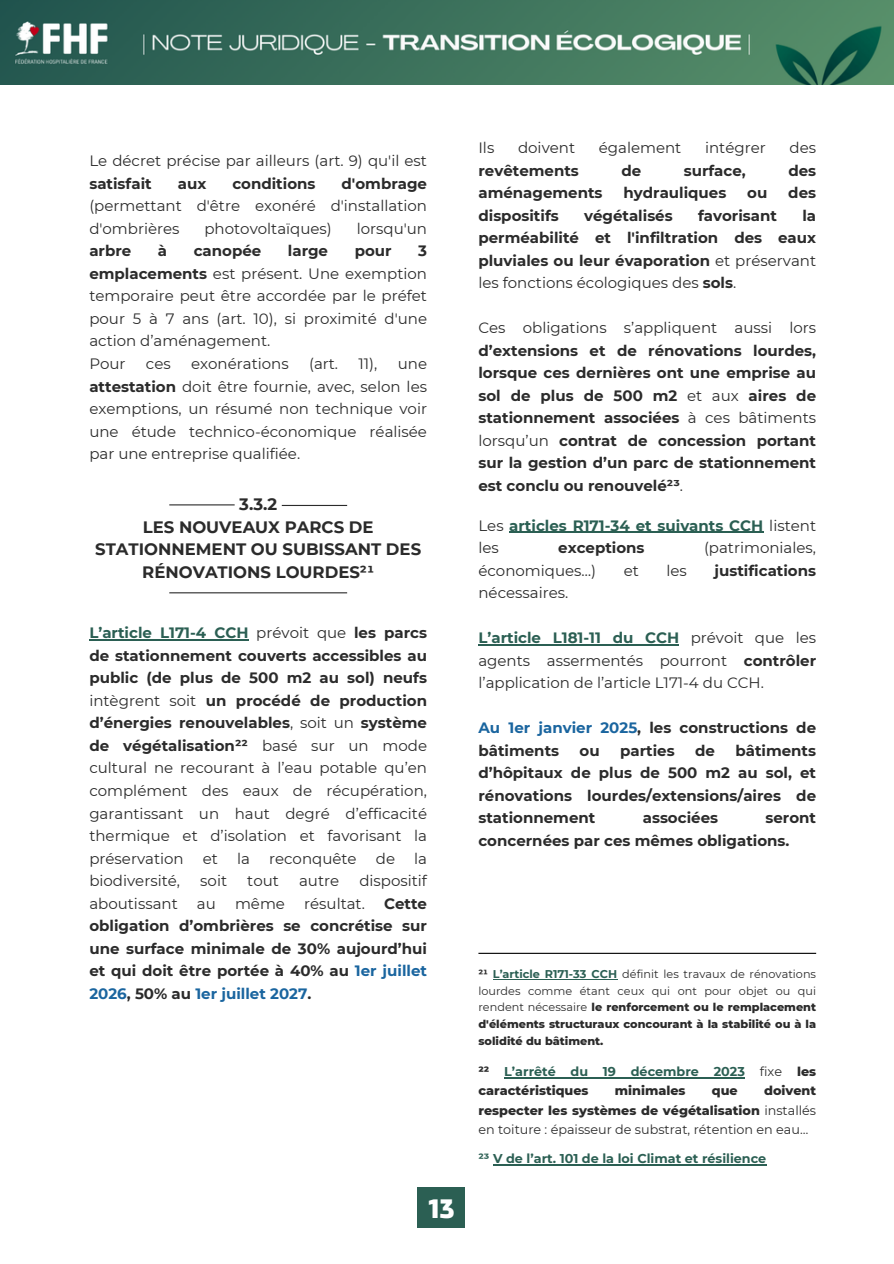
<style>
.page{position:relative;width:894px;height:1264px;background:#fff}
.page>*{position:absolute;margin:0;border:0;box-sizing:border-box;transform-origin:0 0}
.t1{font:700 27.6px "Thicker";color:#fff}
.t2{font:700 16.5px/22.5px "Montserrat";color:#2b2b2b;text-align:center}
.t3{font:15px/22.5px "Montserrat";color:#2b2b2b;text-align:justify}
.t4{font:700 15px/22.5px "Montserrat";color:#2b2b2b;text-align:justify}
.t5{font:700 15px/22.5px "Montserrat";color:#2b5f53}
.t6{font:12.75px/19px "Montserrat";color:#2b2b2b;text-align:justify}
.t7{font:700 12.75px/19px "Montserrat";color:#2b5f53}
.t8{font:800 12.75px "Montserrat";color:#2b2b2b}
.t9{font:800 11.25px/17px "Montserrat";color:#2b2b2b;text-align:justify}
.s1{font-weight:700}
.s2{font-weight:700;color:#2b5f53}
.s3{color:#1a659f}
.s4{font-weight:400}
.s5{font-weight:400;color:#2b2b2b}
.s6{font-weight:800;color:#2b2b2b}
.s7{font-weight:800}
</style>
<div class="page">
<div style="left:417px;top:1187px;width:48px;height:40px;background:#2b5f53"></div>
<hr style="left:169px;top:504px;width:65px;height:1px;background:#2b2b2b">
<hr style="left:282px;top:505px;width:65px;height:1px;background:#2b2b2b">
<hr style="left:169px;top:592px;width:178px;height:1px;background:#2b2b2b">
<hr style="left:89px;top:639px;width:159px;height:1px;background:#2b5f53">
<hr style="left:478px;top:952px;width:337px;height:1px;background:#000">
<hr style="left:504px;top:1077px;width:240px;height:1px;background:#2b5f53">
<hr style="left:493px;top:1164px;width:273px;height:1px;background:#2b5f53">
<hr style="left:492px;top:978px;width:125px;height:1px;background:#2b5f53">
<img style="left:0;top:1px;width:893px;height:84px">
<hr style="left:509px;top:532px;width:254px;height:1px;background:#2b5f53">
<hr style="left:478px;top:644px;width:201px;height:1px;background:#2b5f53">
<h2 class="t3" style="left:89px;top:150px;width:339px">Le décret précise par ailleurs (art. 9) qu'il est <span class="s1">satisfait</span></h2>
<h2 class="t4" style="left:178px;top:172px;width:30px">aux</h2>
<h2 class="t4" style="left:232px;top:172px;width:85px">conditions</h2>
<h2 class="t3" style="left:89px;top:172px;width:339px;text-indent:252px"><span class="s1">d'ombrage </span>(permettant d'être exonéré d'installation d'ombrières</h2>
<h2 class="t3" style="left:204px;top:217px;width:129px">photovoltaïques)</h2>
<h2 class="t3" style="left:356px;top:217px;width:72px">lorsqu'un</h2>
<h2 class="t4" style="left:89px;top:240px;width:43px">arbre</h2>
<h2 class="t4" style="left:158px;top:240px;width:11px">à</h2>
<h2 class="t4" style="left:194px;top:240px;width:69px">canopée</h2>
<h2 class="t4" style="left:288px;top:240px;width:42px">large</h2>
<h2 class="t4" style="left:354px;top:240px;width:38px">pour</h2>
<h2 class="t3" style="left:89px;top:240px;width:339px;text-align:left;text-indent:329px"><span class="s1">3 emplacements</span> est présent. Une exemption temporaire peut être accordée par le préfet pour 5 à 7 ans (art. 10), si proximité d'une action d’aménagement.<br>Pour</h2>
<h2 class="t3" style="left:146px;top:352px;width:26px">ces</h2>
<h2 class="t3" style="left:191px;top:352px;width:99px">exonérations</h2>
<h2 class="t3" style="left:309px;top:352px;width:31px">(art.</h2>
<h2 class="t3" style="left:358px;top:352px;width:20px">11),</h2>
<h2 class="t3" style="left:89px;top:352px;width:339px;text-indent:308px">une <span class="s1">attestation</span> doit être fournie, avec, selon les exemptions, un résumé non technique voir une étude technico-économique réalisée par une entreprise qualifiée.</h2>
<h3 class="t2" style="left:95px;top:493px;width:327px">3.3.2<br>LES NOUVEAUX PARCS DE<br>STATIONNEMENT OU SUBISSANT DES<br>RÉNOVATIONS LOURDES²¹</h3>
<h1 class="t3" style="left:89px;top:621px;width:339px"><span class="s2">L’article L171-4 CCH</span> prévoit que <span class="s1">les parcs de stationnement couverts accessibles au public (de plus de 500 m2 au sol) neufs </span>intègrent soit <span class="s1">un procédé de production d’énergies renouvelables</span>, soit un <span class="s1">système de végétalisation²²</span> basé sur un mode cultural ne recourant à l’eau potable qu’en complément des eaux de récupération, garantissant un haut degré d’efficacité thermique et d’isolation et favorisant la préservation</h1>
<h1 class="t3" style="left:203px;top:846px;width:17px">et</h1>
<h1 class="t3" style="left:237px;top:846px;width:14px">la</h1>
<h1 class="t3" style="left:269px;top:846px;width:89px">reconquête</h1>
<h1 class="t3" style="left:376px;top:846px;width:21px">de</h1>
<h1 class="t3" style="left:414px;top:846px;width:14px">la</h1>
<h1 class="t3" style="left:89px;top:869px;width:92px">biodiversité,</h1>
<h1 class="t3" style="left:200px;top:869px;width:28px">soit</h1>
<h1 class="t3" style="left:247px;top:869px;width:33px">tout</h1>
<h1 class="t3" style="left:299px;top:869px;width:42px">autre</h1>
<h1 class="t3" style="left:359px;top:869px;width:69px">dispositif</h1>
<h1 class="t3" style="left:89px;top:891px;width:90px">aboutissant</h1>
<h1 class="t3" style="left:197px;top:891px;width:20px">au</h1>
<h1 class="t3" style="left:235px;top:891px;width:51px">même</h1>
<h1 class="t3" style="left:304px;top:891px;width:62px">résultat.</h1>
<h1 class="t4" style="left:89px;top:891px;width:339px;text-indent:294px">Cette obligation d’ombrières se concrétise sur une surface minimale de 30% aujourd’hui et qui doit être portée à 40% au <span class="s3">1er juillet 2026</span>, 50% au <span class="s3">1er juillet 2027</span>.</h1>
<p class="t1" style="left:429px;top:1193px;width:27px">13</p>
<h3 class="t3" style="left:478px;top:136px;width:17px">Ils</h3>
<h3 class="t3" style="left:518px;top:136px;width:59px">doivent</h3>
<h3 class="t3" style="left:598px;top:136px;width:84px">également</h3>
<h3 class="t3" style="left:705px;top:136px;width:62px">intégrer</h3>
<h3 class="t3" style="left:789px;top:136px;width:28px">des</h3>
<h3 class="t4" style="left:478px;top:159px;width:102px">revêtements</h3>
<h3 class="t4" style="left:621px;top:159px;width:21px">de</h3>
<h3 class="t4" style="left:683px;top:159px;width:64px">surface,</h3>
<h3 class="t4" style="left:788px;top:159px;width:29px">des</h3>
<h3 class="t4" style="left:478px;top:181px;width:126px">aménagements</h3>
<h3 class="t4" style="left:623px;top:181px;width:104px">hydrauliques</h3>
<h3 class="t4" style="left:747px;top:181px;width:22px">ou</h3>
<h3 class="t4" style="left:788px;top:181px;width:29px">des</h3>
<h3 class="t4" style="left:478px;top:204px;width:82px">dispositifs</h3>
<h3 class="t4" style="left:584px;top:204px;width:90px">végétalisés</h3>
<h3 class="t4" style="left:697px;top:204px;width:80px">favorisant</h3>
<h3 class="t4" style="left:478px;top:204px;width:339px;text-indent:324px">la perméabilité et l'infiltration des eaux pluviales ou leur évaporation <span class="s4">et préservant les fonctions écologiques des</span> sols<span class="s4">.</span></h3>
<h3 class="t4" style="left:478px;top:316px;width:339px"><span class="s4">Ces obligations s’appliquent aussi lors </span>d’extensions et de rénovations lourdes, lorsque ces dernières ont une emprise au sol de plus de 500 m2 <span class="s4">et aux</span> aires de stationnement associées <span class="s4">à ces bâtiments lorsqu’un</span> contrat de concession portant sur la gestion d’un parc de stationnement est conclu ou renouvelé²³<span class="s4">.</span></h3>
<h3 class="t5" style="left:478px;top:514px;width:339px"><span class="s5">Les</span> articles R171-34 et suivants CCH <span class="s5">listent les</span></h3>
<h3 class="t4" style="left:558px;top:536px;width:88px">exceptions</h3>
<h3 class="t3" style="left:703px;top:536px;width:114px">(patrimoniales,</h3>
<h3 class="t3" style="left:478px;top:559px;width:119px">économiques…)</h3>
<h3 class="t3" style="left:623px;top:559px;width:17px">et</h3>
<h3 class="t3" style="left:666px;top:559px;width:22px">les</h3>
<h3 class="t4" style="left:714px;top:559px;width:103px">justifications</h3>
<h3 class="t3" style="left:478px;top:581px;width:91px">nécessaires.</h3>
<h3 class="t3" style="left:478px;top:626px;width:339px"><span class="s2">L’article L181-11 du CCH</span> prévoit que les agents assermentés pourront <span class="s1">contrôler </span>l’application de l’article L171-4 du CCH.</h3>
<h3 class="t4" style="left:478px;top:716px;width:339px"><span class="s3">Au 1er janvier 2025</span>, les constructions de bâtiments</h3>
<h3 class="t4" style="left:478px;top:739px;width:339px;text-indent:257px">bâtiments d’hôpitaux de plus de 500 m2 au sol, et rénovations lourdes/extensions/aires de stationnement</h3>
<h3 class="t4" style="left:579px;top:739px;width:22px">ou</h3>
<h3 class="t4" style="left:620px;top:739px;width:56px">parties</h3>
<h3 class="t4" style="left:695px;top:739px;width:21px">de</h3>
<h3 class="t4" style="left:642px;top:806px;width:77px">associées</h3>
<h3 class="t4" style="left:478px;top:806px;width:339px;text-indent:287px">seront concernées par ces mêmes obligations.</h3>
<p class="t9" style="left:478px;top:965px;width:339px"><span class="s1">²¹</span> <span class="s2">L’article R171-33 CCH</span> <span class="s4">définit les travaux de rénovations lourdes comme étant ceux qui ont pour objet ou qui rendent nécessaire</span> le renforcement ou le remplacement d'éléments structuraux concourant à la stabilité ou à la solidité du bâtiment.</p>
<p class="t7" style="left:478px;top:1062px;width:339px"><span class="s6">²²</span> L’arrêté du 19 décembre 2023 <span class="s5">fixe</span> <span class="s6">les caractéristiques</span></p>
<p class="t6" style="left:478px;top:1081px;width:339px;text-indent:285px"><span class="s7">doivent respecter les systèmes de végétalisation</span> installés en toiture : épaisseur de substrat, rétention en eau…</p>
<p class="t7" style="left:478px;top:1148px;width:289px">²³ V de l’art. 101 de la loi Climat et résilience</p>
<p class="t8" style="left:614px;top:1083px;width:72px">minimales</p>
<p class="t8" style="left:711px;top:1083px;width:27px">que</p>
</div>
